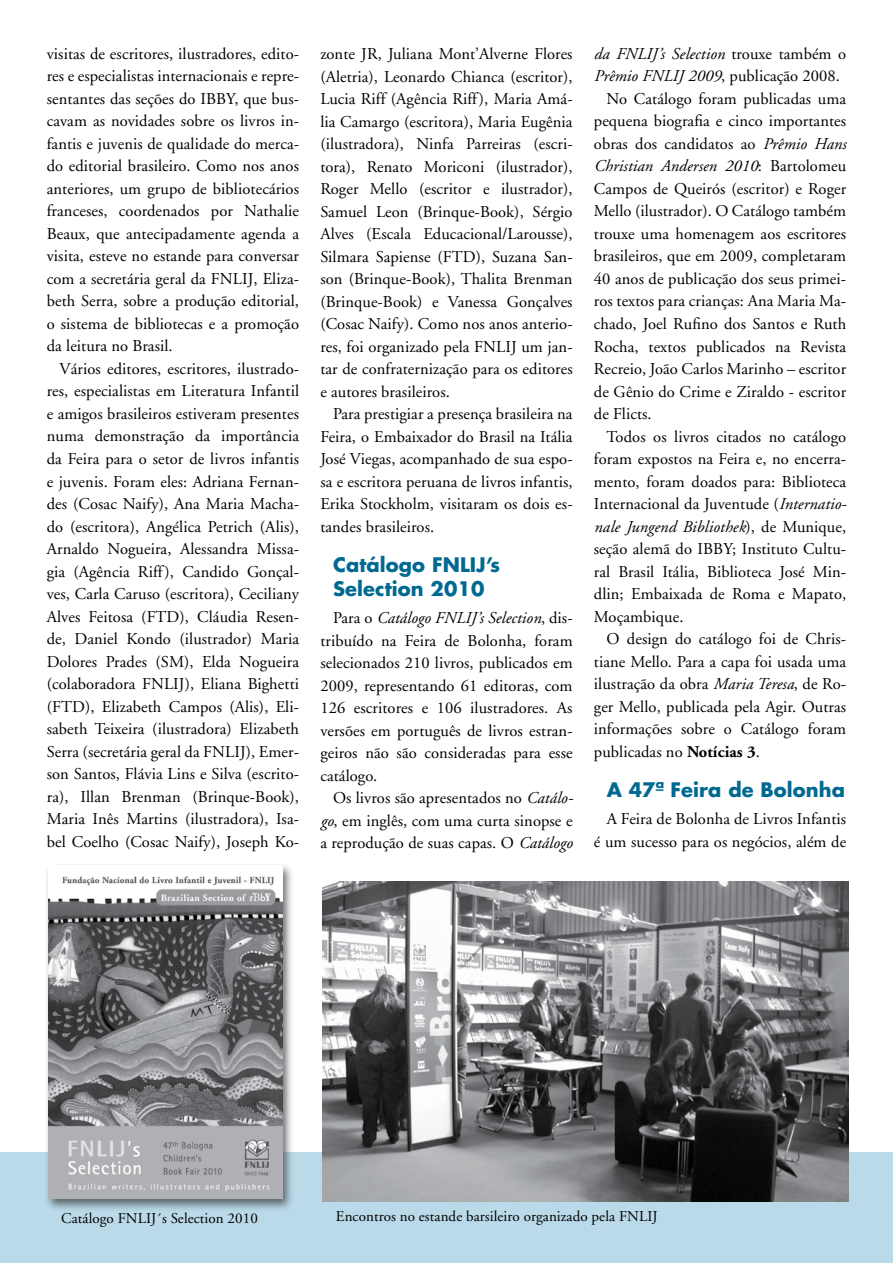
<style>
.page{position:relative;width:893px;height:1263px;background:#fff}
.page>*{position:absolute;margin:0;border:0;box-sizing:border-box;transform-origin:0 0}
.t1{font:700 19.5px/24px "Futura";letter-spacing:.005em;color:#006991}
.t2{font:16.5px/22.5px "Adobe Garamond";letter-spacing:.005em;color:#000;text-align:justify}
.t3{font:italic 16.5px "Adobe Garamond";letter-spacing:.005em;color:#000}
.t4{font:15px "Adobe Garamond";letter-spacing:.005em;color:#000}
.s1{font-style:italic}
.s2{font-style:normal}
.s3{font-weight:700}
</style>
<div class="page">
<div style="left:0;top:1152px;width:893px;height:111px;background:#badae9"></div>
<div style="left:44px;top:861px;width:251px;height:350px;background:#3d3c3e;opacity:.75"></div>
<img style="left:48px;top:866px;width:234px;height:333px">
<img style="left:322px;top:881px;width:527px;height:320px">
<p class="t2" style="left:47px;top:43px;width:254px">visitas de escritores, ilustradores, edito&shy;res e especialistas internacionais e repre&shy;sentantes das seções do IBBY, que bus&shy;cavam as novidades sobre os livros in&shy;fantis e juvenis de qualidade do merca&shy;do editorial brasileiro. Como nos anos anteriores, um grupo de bibliotecários franceses, coordenados por Nathalie Beaux, que antecipadamente agenda a visita, esteve no estande para conversar com a secretária geral da FNLIJ, Eliza&shy;beth Serra, sobre a produção editorial, o sistema de bibliotecas e a promoção da leitura no Brasil.</p>
<p class="t2" style="left:47px;top:358px;width:254px;text-indent:13px">Vários editores, escritores, ilustrado&shy;res, especialistas em Literatura Infantil e amigos brasileiros estiveram presentes numa demonstração da importância da Feira para o setor de livros infantis e juvenis. Foram eles: Adriana Fernan&shy;des (Cosac Naify), Ana Maria Macha&shy;do (escritora), Angélica Petrich (Alis), Arnaldo Nogueira, Alessandra Missa&shy;gia (Agência Riff), Candido Gonçal&shy;ves, Carla Caruso (escritora), Ceciliany Alves Feitosa (FTD), Cláudia Resen&shy;de, Daniel Kondo (ilustrador) Maria Dolores Prades (SM), Elda Nogueira (colaboradora FNLIJ), Eliana Bighetti (FTD), Elizabeth Campos (Alis), Eli&shy;sabeth Teixeira (ilustradora) Elizabeth Serra (secretária geral da FNLIJ), Emer&shy;son Santos, Flávia Lins e Silva (escrito&shy;ra), Illan Brenman (Brinque-Book), Maria Inês Martins (ilustradora), Isa&shy;bel Coelho (Cosac Naify), Joseph Ko-</p>
<p class="t2" style="left:320px;top:43px;width:254px">zonte JR, Juliana Mont’Alverne Flores (Aletria), Leonardo Chianca (escritor), Lucia Riff (Agência Riff), Maria Amá&shy;lia Camargo (escritora), Maria Eugênia (ilustradora), Ninfa Parreiras (escri&shy;tora), Renato Moriconi (ilustrador), Roger Mello (escritor e ilustrador), Samuel Leon (Brinque-Book), Sérgio Alves (Escala Educacional/Larousse), Silmara Sapiense (FTD), Suzana San&shy;son (Brinque-Book), Thalita Brenman (Brinque-Book) e Vanessa Gonçalves (Cosac Naify). Como nos anos anterio&shy;res, foi organizado pela FNLIJ um jan&shy;tar de confraternização para os editores e autores brasileiros.</p>
<p class="t2" style="left:320px;top:403px;width:254px;text-indent:13px">Para prestigiar a presença brasileira na Feira, o Embaixador do Brasil na Itália José Viegas, acompanhado de sua espo&shy;sa e escritora peruana de livros infantis, Erika Stockholm, visitaram os dois es&shy;tandes brasileiros.</p>
<p class="t1" style="left:333px;top:552px;width:168px">Catálogo FNLIJ’s<br>Selection 2010</p>
<p class="t2" style="left:320px;top:607px;width:254px;text-indent:13px">Para o <span class="s1">Catálogo FNLIJ’s Selection</span>, dis&shy;tribuído na Feira de Bolonha, foram selecionados 210 livros, publicados em 2009, representando 61 editoras, com 126 escritores e 106 ilustradores. As versões em português de livros estran&shy;geiros não são consideradas para esse catálogo.</p>
<p class="t2" style="left:320px;top:787px;width:254px;text-indent:13px">Os livros são apresentados no <span class="s1">Catálo&shy;go</span>, em inglês, com uma curta sinopse e a reprodução de suas capas. O <span class="s1">Catálogo</span></p>
<p class="t3" style="left:594px;top:45px;width:254px">da FNLIJ’s Selection <span class="s2">trouxe também o</span></p>
<p class="t2" style="left:594px;top:65px;width:248px"><span class="s1">Prêmio FNLIJ 2009</span>, publicação 2008.</p>
<p class="t2" style="left:607px;top:88px;width:241px">No Catálogo foram publicadas uma</p>
<p class="t2" style="left:594px;top:110px;width:254px">pequena biografia e cinco importantes</p>
<p class="t2" style="left:594px;top:133px;width:254px">obras dos candidatos ao <span class="s1">Prêmio Hans</span></p>
<p class="t3" style="left:594px;top:157px;width:254px">Christian Andersen 2010<span class="s2">: Bartolomeu</span></p>
<p class="t2" style="left:594px;top:178px;width:254px">Campos de Queirós (escritor) e Roger</p>
<p class="t2" style="left:594px;top:200px;width:254px">Mello (ilustrador). O Catálogo também</p>
<p class="t2" style="left:594px;top:223px;width:254px">trouxe uma homenagem aos escritores</p>
<p class="t2" style="left:594px;top:245px;width:254px">brasileiros, que em 2009, completaram</p>
<p class="t2" style="left:594px;top:268px;width:254px">40 anos de publicação dos seus primei-</p>
<p class="t2" style="left:594px;top:290px;width:254px">ros textos para crianças: Ana Maria Ma-</p>
<p class="t2" style="left:594px;top:313px;width:254px">chado, Joel Rufino dos Santos e Ruth</p>
<p class="t2" style="left:594px;top:335px;width:254px">Rocha, textos publicados na Revista</p>
<p class="t2" style="left:594px;top:358px;width:254px">Recreio, João Carlos Marinho – escritor</p>
<p class="t2" style="left:594px;top:380px;width:254px">de Gênio do Crime e Ziraldo - escritor</p>
<p class="t2" style="left:594px;top:403px;width:59px">de Flicts.</p>
<p class="t2" style="left:607px;top:425px;width:241px">Todos os livros citados no catálogo</p>
<p class="t2" style="left:594px;top:448px;width:254px">foram expostos na Feira e, no encerra-</p>
<p class="t2" style="left:594px;top:470px;width:254px">mento, foram doados para: Biblioteca</p>
<p class="t2" style="left:594px;top:493px;width:254px">Internacional da Juventude (<span class="s1">Internatio-</span></p>
<p class="t3" style="left:594px;top:517px;width:254px">nale Jungend Bibliothek<span class="s2">), de Munique,</span></p>
<p class="t2" style="left:594px;top:538px;width:254px">seção alemã do IBBY; Instituto Cultu-</p>
<p class="t2" style="left:594px;top:560px;width:254px">ral Brasil Itália, Biblioteca José Min-</p>
<p class="t2" style="left:594px;top:583px;width:254px">dlin; Embaixada de Roma e Mapato,</p>
<p class="t2" style="left:594px;top:605px;width:91px">Moçambique.</p>
<p class="t2" style="left:607px;top:628px;width:241px">O design do catálogo foi de Chris-</p>
<p class="t2" style="left:594px;top:651px;width:254px">tiane Mello. Para a capa foi usada uma</p>
<p class="t2" style="left:594px;top:673px;width:254px">ilustração da obra <span class="s1">Maria Teresa</span>, de Ro-</p>
<p class="t2" style="left:594px;top:696px;width:254px">ger Mello, publicada pela Agir. Outras</p>
<p class="t2" style="left:594px;top:718px;width:254px">informações sobre o Catálogo foram</p>
<p class="t2" style="left:594px;top:741px;width:168px">publicadas no <span class="s3">Notícias 3</span>.</p>
<p class="t1" style="left:607px;top:777px;width:240px">A 47ª Feira de Bolonha</p>
<p class="t2" style="left:594px;top:808px;width:254px;text-align:right">A Feira de Bolonha de Livros Infantis<br>é um sucesso para os negócios, além de</p>
<p class="t4" style="left:61px;top:1210px;width:198px">Catálogo FNLIJ´s Selection 2010</p>
<p class="t4" style="left:336px;top:1209px;width:323px">Encontros no estande barsileiro organizado pela FNLIJ</p>
</div>
